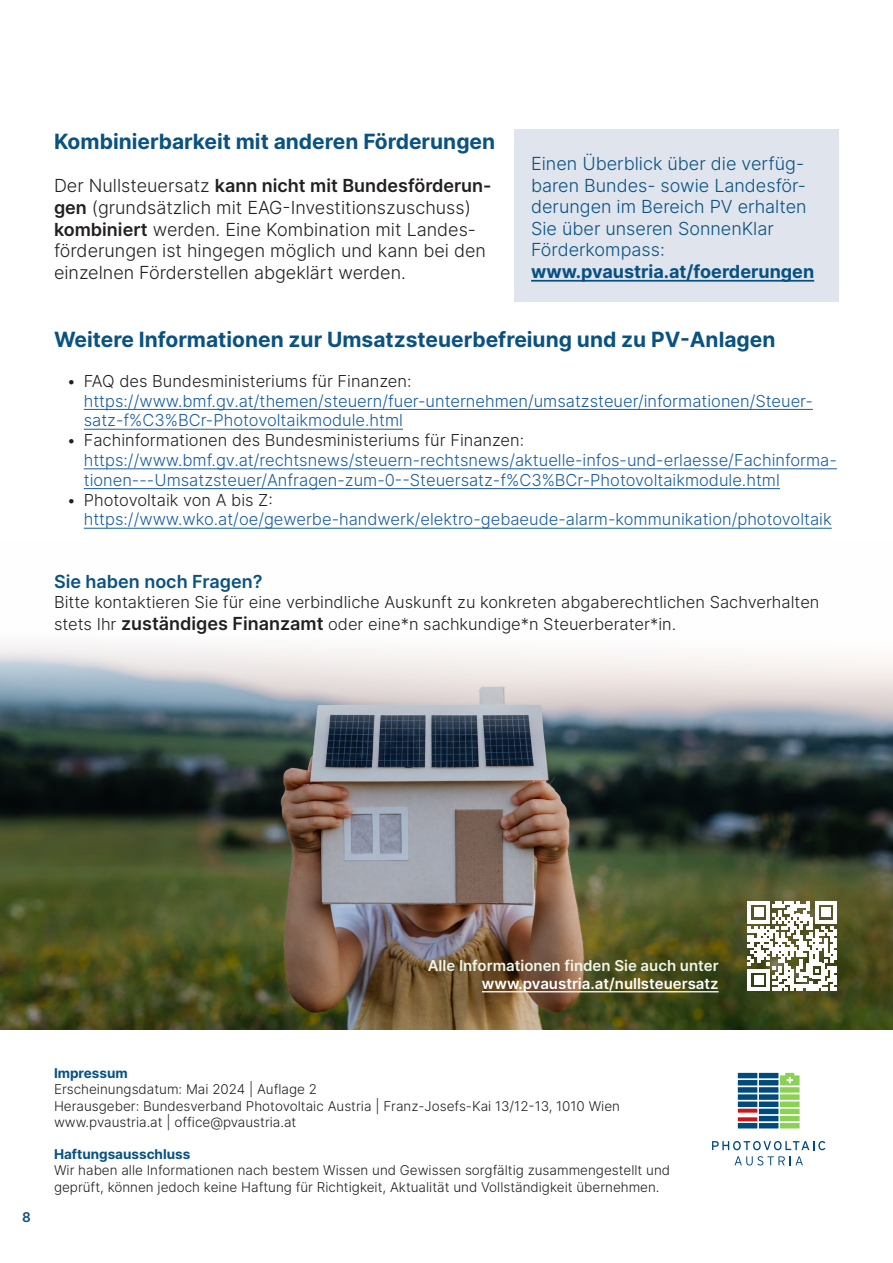
<style>
.page{position:relative;width:893px;height:1263px;background:#fff}
.page>*{position:absolute;margin:0;border:0;box-sizing:border-box;transform-origin:0 0}
.t1{font:700 21px "Inter";color:#095281}
.t2{font:300 18px/21.6px "Inter";color:#231f20}
.t3{font:300 18px/21.6px "Inter";color:#075181}
.t4{font:700 18px "Inter";color:#075181}
.t5{font:600 18px "Inter";color:#095281}
.t6{font:300 16.5px/19.8px "Inter";color:#175d9e}
.t7{font:300 16.5px/21.6px "Inter";color:#231f20}
.t8{font:600 15px "Inter";color:#eff7ea}
.t9{font:600 15px "Inter";color:#fff}
.t10{font:300 13.5px/16.2px "Inter";color:#231f20}
.t11{font:700 13.5px "Inter";color:#075181}
.t12{font:600 13.5px "Inter";color:#075181}
.s1{font-weight:600}
.s2{color:#231f20}
.s3{font-weight:600;font-size:18px}
</style>
<div class="page">
<img style="left:0;top:645px;width:893px;height:385px">
<hr style="left:84px;top:409px;width:729px;height:1px;background:#175d9e">
<hr style="left:84px;top:429px;width:319px;height:1px;background:#175d9e">
<hr style="left:84px;top:468px;width:753px;height:1px;background:#175d9e">
<hr style="left:84px;top:488px;width:696px;height:1px;background:#175d9e">
<hr style="left:84px;top:528px;width:748px;height:1px;background:#175d9e">
<div style="left:514px;top:129px;width:325px;height:173px;background:#dfe4ed"></div>
<hr style="left:531px;top:280px;width:283px;height:2px;background:#075181">
<svg style="left:748px;top:902px;width:89px;height:88px"></svg>
<hr style="left:482px;top:991px;width:237px;height:1px;background:#fff">
<svg style="left:712px;top:1141px;width:113px;height:9px"></svg>
<svg style="left:734px;top:1156px;width:69px;height:9px"></svg>
<div style="left:759px;top:1073px;width:19px;height:5px;background:#004a7e"></div>
<div style="left:759px;top:1080px;width:19px;height:5px;background:#004a7e"></div>
<div style="left:759px;top:1087px;width:19px;height:6px;background:#004a7e"></div>
<div style="left:759px;top:1094px;width:19px;height:6px;background:#004a7e"></div>
<div style="left:759px;top:1101px;width:19px;height:6px;background:#004a7e"></div>
<div style="left:759px;top:1109px;width:19px;height:5px;background:#004a7e"></div>
<div style="left:759px;top:1116px;width:19px;height:5px;background:#004a7e"></div>
<div style="left:759px;top:1123px;width:19px;height:5px;background:#004a7e"></div>
<div style="left:780px;top:1087px;width:20px;height:6px;background:#8bd154"></div>
<div style="left:780px;top:1094px;width:20px;height:6px;background:#8bd154"></div>
<div style="left:780px;top:1101px;width:20px;height:6px;background:#8bd154"></div>
<div style="left:780px;top:1109px;width:20px;height:5px;background:#8bd154"></div>
<div style="left:780px;top:1116px;width:20px;height:5px;background:#8bd154"></div>
<div style="left:780px;top:1123px;width:20px;height:5px;background:#8bd154"></div>
<div style="left:738px;top:1073px;width:19px;height:5px;background:#004a7e"></div>
<div style="left:738px;top:1080px;width:19px;height:5px;background:#004a7e"></div>
<div style="left:738px;top:1087px;width:19px;height:6px;background:#004a7e"></div>
<div style="left:738px;top:1094px;width:19px;height:6px;background:#004a7e"></div>
<div style="left:738px;top:1101px;width:19px;height:6px;background:#004a7e"></div>
<div style="left:738px;top:1123px;width:19px;height:5px;background:#004a7e"></div>
<svg style="left:780px;top:1073px;width:20px;height:12px"></svg>
<svg style="left:738px;top:1109px;width:19px;height:4px"></svg>
<svg style="left:738px;top:1117px;width:19px;height:4px"></svg>
<p class="t1" style="left:54px;top:126px;width:443px">Kombinierbarkeit mit anderen Förderungen</p>
<p class="t2" style="left:54px;top:175px;width:439px">Der Nullsteuersatz <span class="s1">kann nicht mit Bundesförderun&shy;gen</span> (grundsätzlich mit EAG-Investitionszuschuss) <span class="s1">kombiniert</span> werden. Eine Kombination mit Landes&shy;förderungen ist hingegen möglich und kann bei den einzelnen Förderstellen abgeklärt werden.</p>
<p class="t3" style="left:531px;top:152px;width:277px">Einen Überblick über die verfüg&shy;baren Bundes- sowie Landesför&shy;derungen im Bereich PV erhalten<br>Sie über unseren SonnenKlar<br>Förderkompass:</p>
<p class="t4" style="left:531px;top:258px;width:285px">www.pvaustria.at/foerderungen</p>
<p class="t1" style="left:54px;top:324px;width:723px">Weitere Informationen zur Umsatzsteuerbefreiung und zu PV-Anlagen</p>
<p class="t6" style="left:84px;top:371px;width:731px;text-indent:-17px"><span class="s2">• FAQ des Bundesministeriums für Finanzen: </span>https://www.bmf.gv.at/themen/steuern/fuer-unternehmen/umsatzsteuer/informationen/Steuer&shy;satz-f%C3%BCr-Photovoltaikmodule.html</p>
<p class="t6" style="left:84px;top:430px;width:755px;text-indent:-17px"><span class="s2">• Fachinformationen des Bundesministeriums für Finanzen: </span>https://www.bmf.gv.at/rechtsnews/steuern-rechtsnews/aktuelle-infos-und-erlaesse/Fachinforma&shy;tionen---Umsatzsteuer/Anfragen-zum-0--Steuersatz-f%C3%BCr-Photovoltaikmodule.html</p>
<p class="t6" style="left:84px;top:490px;width:749px;text-indent:-17px"><span class="s2">• Photovoltaik von A bis Z: </span>https://www.wko.at/oe/gewerbe-handwerk/elektro-gebaeude-alarm-kommunikation/photovoltaik</p>
<p class="t5" style="left:54px;top:569px;width:210px">Sie haben noch Fragen?</p>
<p class="t7" style="left:54px;top:591px;width:767px">Bitte kontaktieren Sie für eine verbindliche Auskunft zu konkreten abgaberechtlichen Sachverhalten stets Ihr <span class="s3">zuständiges Finanzamt</span> oder eine*n sachkundige*n Steuerberater*in.</p>
<p class="t8" style="left:428px;top:955px;width:292px">Alle Informationen finden Sie auch unter</p>
<p class="t9" style="left:482px;top:973px;width:238px">www.pvaustria.at/nullsteuersatz</p>
<p class="t12" style="left:22px;top:1207px;width:10px">8</p>
<p class="t11" style="left:54px;top:1063px;width:75px">Impressum</p>
<p class="t10" style="left:54px;top:1081px;width:265px">Erscheinungsdatum: Mai 2024 | Auflage 2</p>
<p class="t10" style="left:54px;top:1097px;width:568px">Herausgeber: Bundesverband Photovoltaic Austria | Franz-Josefs-Kai 13/12-13, 1010 Wien</p>
<p class="t10" style="left:54px;top:1114px;width:244px">www.pvaustria.at | office@pvaustria.at</p>
<p class="t11" style="left:54px;top:1144px;width:138px">Haftungsausschluss</p>
<p class="t10" style="left:54px;top:1162px;width:618px">Wir haben alle Informationen nach bestem Wissen und Gewissen sorgfältig zusammengestellt und geprüft, können jedoch keine Haftung für Richtigkeit, Aktualität und Vollständigkeit übernehmen.</p>
</div>
